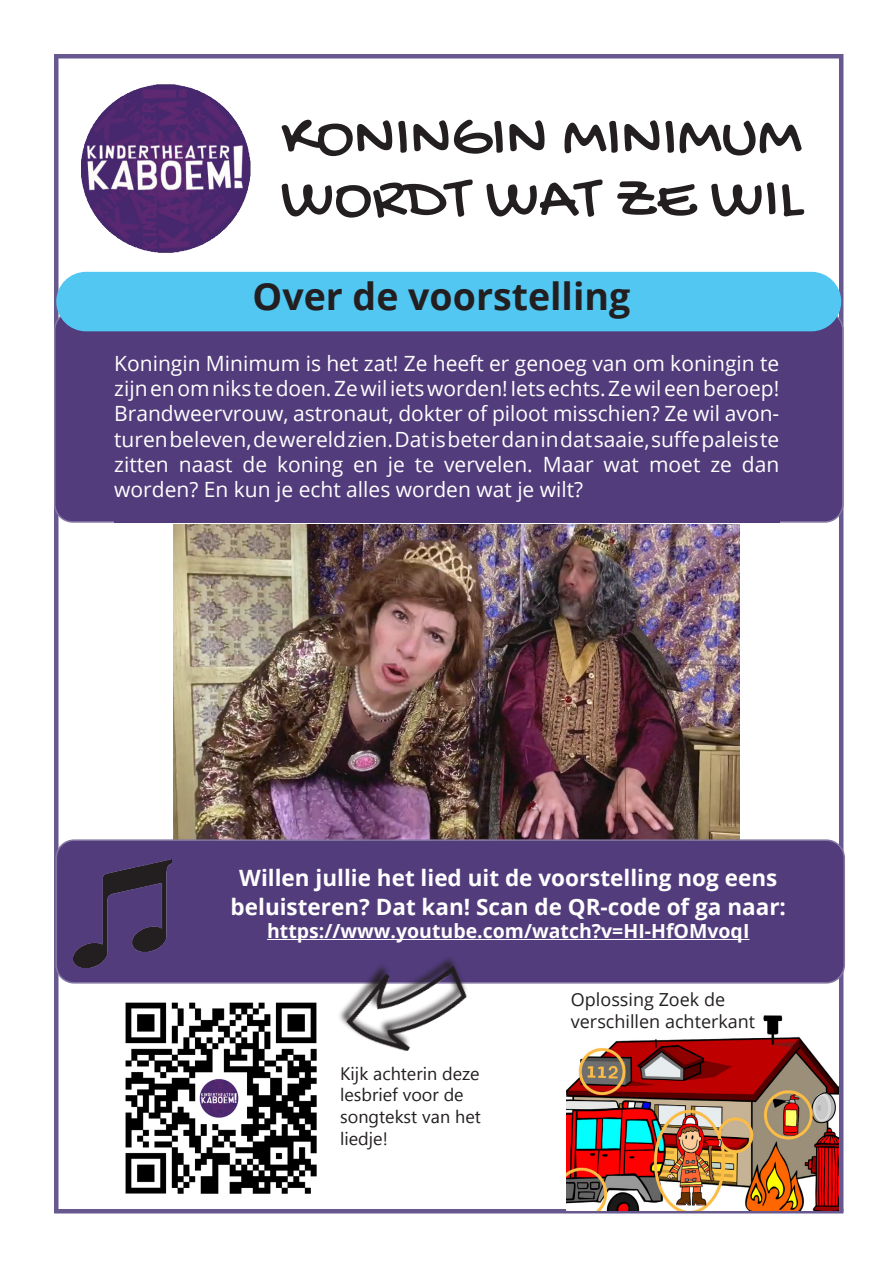
<style>
.page{position:relative;width:893px;height:1263px;background:#fff}
.page>*{position:absolute;margin:0;border:0;box-sizing:border-box;transform-origin:0 0}
.t1{font:63px/61.5px "Gochi Hand";color:#231f20}
.t2{font:700 37.5px "Open Sans";color:#231f20}
.t3{font:700 22.5px "Open Sans";color:#fff}
.t4{font:21px/25.2px "Open Sans";color:#fff;text-align:justify}
.t5{font:700 19.5px "Open Sans";color:#fff}
.t6{font:18px/21.6px "Microsoft New Tai Lue";color:#231f20}
.t7{font:18px "Open Sans";color:#231f20}
</style>
<div class="page">
<hr style="left:54px;top:54px;width:4px;height:1158px;background:#67598f">
<hr style="left:839px;top:54px;width:4px;height:1157px;background:#67598f">
<hr style="left:54px;top:1209px;width:789px;height:4px;background:#67598f">
<div style="left:55px;top:312px;width:788px;height:210px;background:#523c7c;border-radius:18px"></div>
<div style="left:114px;top:355px;width:665px;height:168px;background:#523c7c"></div>
<img style="left:81px;top:84px;width:207px;height:188px">
<div style="left:54px;top:54px;width:785px;height:5px;background:#67598f"></div>
<img style="left:174px;top:524px;width:566px;height:315px">
<div style="left:57px;top:273px;width:783px;height:58px;background:#51c7f2;border-radius:29px"></div>
<div style="left:56px;top:272px;width:785px;height:59px;border:2px solid #51c7f2;border-radius:29px"></div>
<div style="left:56px;top:840px;width:788px;height:143px;background:#523c7c;border-radius:18px"></div>
<div style="left:55px;top:839px;width:790px;height:144px;border:2px solid #8477a2;border-radius:18px"></div>
<img style="left:73px;top:860px;width:98px;height:108px">
<hr style="left:267px;top:939px;width:482px;height:1px;background:#fff">
<img style="left:566px;top:1015px;width:273px;height:195px">
<img style="left:125px;top:1002px;width:192px;height:192px">
<img style="left:320px;top:958px;width:163px;height:93px">
<p class="t1" style="left:281px;top:110px;width:523px">KONINGIN MINIMUM<br>WORDT WAT ZE WIL</p>
<p class="t2" style="left:253px;top:270px;width:379px">Over de voorstelling</p>
<p class="t4" style="left:114px;top:350px;width:667px">Koningin Minimum is het zat! Ze heeft er genoeg van om koningin te zijn en om niks te doen. Ze wil iets worden! Iets echts. Ze wil een beroep!<br>Brandweervrouw, astronaut, dokter of piloot misschien? Ze wil avon&shy;turen beleven, de wereld zien. Dat is beter dan in dat saaie, suffe paleis te zitten naast de koning en je te vervelen. Maar wat moet ze dan worden? En kun je echt alles worden wat je wilt?</p>
<p class="t3" style="left:239px;top:862px;width:539px">Willen jullie het lied uit de voorstelling nog eens</p>
<p class="t3" style="left:231px;top:890px;width:557px">beluisteren? Dat kan! Scan de QR-code of ga naar:</p>
<p class="t5" style="left:267px;top:917px;width:484px">https://www.youtube.com/watch?v=HI-HfOMvoqI</p>
<p class="t6" style="left:340px;top:1064px;width:142px">Kijk achterin deze lesbrief voor de songtekst van het liedje!</p>
<p class="t7" style="left:571px;top:987px;width:156px">Oplossing Zoek de</p>
<p class="t7" style="left:571px;top:1009px;width:186px">verschillen achterkant</p>
</div>
